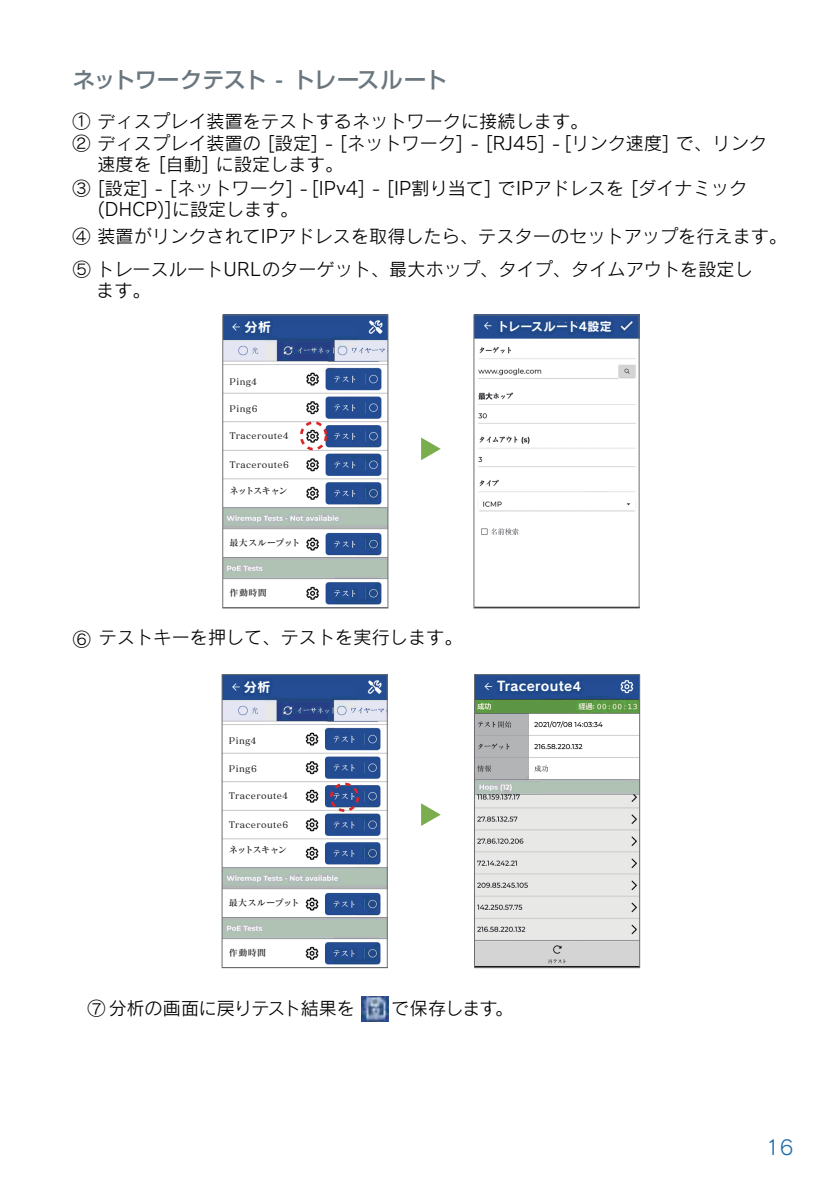
<style>
.page{position:relative;width:840px;height:1191px;background:#fff}
.page>*{position:absolute;margin:0;border:0;box-sizing:border-box;transform-origin:0 0}
.t1{font:22px "A TTC Shin Go Medium";color:#6b777f}
.t2{font:20px "Rodin Pro M";color:#1e6dad}
.t3{font:18px/21.6px "Rodin Pro M";letter-spacing:.01em;color:#030303}
.t4{font:18px "Rodin Pro M";letter-spacing:-.015em;color:#030303}
.t5{font:13.2px "Rodin Pro B";letter-spacing:.02em;color:#fff}
.t6{font:12px "Rodin Pro B";letter-spacing:.015em;color:#fff}
.t7{font:9px "Matisse Pro DB";letter-spacing:.04em;color:#231f20}
.t8{font:9px "Matisse Pro DB";letter-spacing:.02em;color:#231f20}
.t9{font:9px "Matisse Pro DB";letter-spacing:-.1em;color:#231f20}
.s1{font-size:12px}
</style>
<div class="page">
<svg style="left:421px;top:437px;width:19px;height:23px"></svg>
<svg style="left:421px;top:803px;width:19px;height:23px"></svg>
<img style="left:361px;top:997px;width:27px;height:25px">
<img style="left:223px;top:676px;width:162px;height:289px">
<div style="left:221px;top:674px;width:166px;height:294px;border:1px solid #6c6d70"></div>
<div style="left:330px;top:782px;width:29px;height:30px;border:3px dashed #d92628;border-radius:50%"></div>
<svg style="left:232px;top:674px;width:46px;height:29px"></svg>
<img style="left:224px;top:316px;width:162px;height:289px">
<div style="left:222px;top:314px;width:166px;height:294px;border:1px solid #6c6d70"></div>
<div style="left:300px;top:421px;width:27px;height:29px;border:3px dashed #d92628;border-radius:50%"></div>
<svg style="left:232px;top:314px;width:47px;height:30px"></svg>
<img style="left:475px;top:316px;width:162px;height:219px">
<div style="left:473px;top:314px;width:166px;height:294px;border:1px solid #6c6d70"></div>
<svg style="left:494px;top:314px;width:132px;height:27px;background:#385c96"></svg>
<img style="left:476px;top:676px;width:161px;height:290px">
<div style="left:474px;top:674px;width:165px;height:294px;border:1px solid #6c6d70"></div>
<svg style="left:491px;top:674px;width:95px;height:28px;background:#285184"></svg>
<p class="t1" style="left:73px;top:61px;width:375px">ネットワークテスト - トレースルート</p>
<p class="t3" style="left:73px;top:110px;width:517px">① ディスプレイ装置をテストするネットワークに接続します。</p>
<p class="t3" style="left:73px;top:131px;width:695px">② ディスプレイ装置の [設定] - [ネットワーク] - [RJ45] - [リンク速度] で、リンク</p>
<p class="t3" style="left:97px;top:153px;width:247px">速度を [自動] に設定します。</p>
<p class="t3" style="left:97px;top:177px;width:650px;text-indent:-25px">③ [設定] - [ネットワーク] - [IPv4] - [IP割り当て] でIPアドレスを [ダイナミック(DHCP)]に設定します。</p>
<p class="t3" style="left:73px;top:225px;width:715px">④ 装置がリンクされてIPアドレスを取得したら、テスターのセットアップを行えます。</p>
<p class="t3" style="left:73px;top:257px;width:681px">⑤ トレースルートURLのターゲット、最大ホップ、タイプ、タイムアウトを設定し</p>
<p class="t3" style="left:96px;top:279px;width:56px">ます。</p>
<p class="t5" style="left:244px;top:319px;width:28px">分析</p>
<p class="t6" style="left:496px;top:319px;width:117px">トレースルート4設定</p>
<p class="t7" style="left:229px;top:375px;width:29px">Ping4</p>
<p class="t7" style="left:229px;top:403px;width:30px">Ping6</p>
<p class="t7" style="left:229px;top:430px;width:61px">Traceroute4</p>
<p class="t7" style="left:229px;top:459px;width:61px">Traceroute6</p>
<p class="t9" style="left:229px;top:485px;width:60px">ネットスキャン</p>
<p class="t8" style="left:229px;top:537px;width:73px">最大スループット</p>
<p class="t7" style="left:229px;top:587px;width:39px">作動時間</p>
<p class="t3" style="left:73px;top:628px;width:19px">⑥</p>
<p class="t3" style="left:99px;top:625px;width:365px">テストキーを押して、テストを実行します。</p>
<p class="t5" style="left:244px;top:678px;width:28px">分析</p>
<p class="t7" style="left:229px;top:735px;width:29px">Ping4</p>
<p class="t7" style="left:229px;top:762px;width:30px">Ping6</p>
<p class="t7" style="left:229px;top:790px;width:61px">Traceroute4</p>
<p class="t7" style="left:229px;top:819px;width:61px">Traceroute6</p>
<p class="t9" style="left:229px;top:844px;width:60px">ネットスキャン</p>
<p class="t8" style="left:229px;top:896px;width:73px">最大スループット</p>
<p class="t7" style="left:229px;top:946px;width:39px">作動時間</p>
<p class="t5" style="left:496px;top:677px;width:85px">Traceroute<span class="s1">4</span></p>
<p class="t4" style="left:87px;top:996px;width:427px">⑦ 分析の画面に戻りテスト結果を　　で保存します。</p>
<p class="t2" style="left:765px;top:1135px;width:29px">16</p>
</div>
